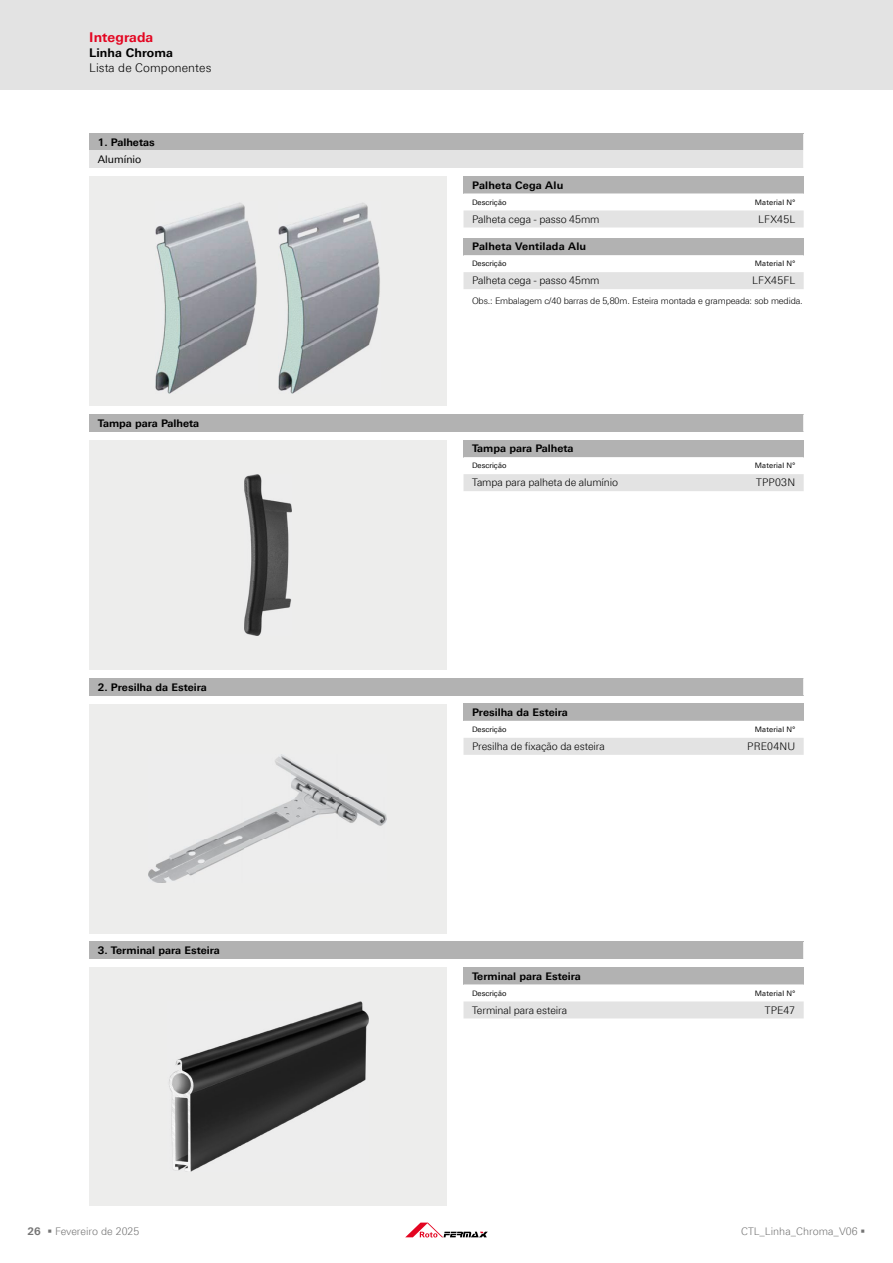
<style>
.page{position:relative;width:893px;height:1263px;background:#fff}
.page>*{position:absolute;margin:0;border:0;box-sizing:border-box;transform-origin:0 0}
.t1{font:700 13.5px "LT Univers Basic";letter-spacing:.005em;color:#e30521}
.t2{font:300 12px "LT Univers Basic";letter-spacing:.005em;color:#000}
.t3{font:700 12px "LT Univers Basic";letter-spacing:.005em;color:#000}
.t4{font:700 10.5px "LT Univers Basic";color:#000}
.t5{font:300 10.5px "LT Univers Basic";letter-spacing:-.005em;color:#000}
.t6{font:300 10.5px "LT Univers Basic";color:#747474}
.t7{font:700 10.5px "LT Univers Basic";letter-spacing:.02em;color:#000}
.t8{font:10.5px "LT Univers Basic";color:#000}
.t9{font:300 10.5px "LT Univers Basic";letter-spacing:.015em;color:#000}
.t10{font:300 9px "LT Univers Basic";letter-spacing:-.015em;color:#000}
.t11{font:7.5px "LT Univers Basic";letter-spacing:.015em;color:#000}
.s1{font-weight:700}
</style>
<div class="page">
<div style="left:0;top:0;width:893px;height:89px;background:#e3e3e3"></div>
<svg style="left:405px;top:1222px;width:83px;height:15px"></svg>
<div style="left:89px;top:967px;width:357px;height:238px;background:#ededec"></div>
<div style="left:89px;top:176px;width:357px;height:230px;background:#ededec"></div>
<div style="left:89px;top:134px;width:715px;height:17px;background:#b2b2b2"></div>
<div style="left:89px;top:151px;width:715px;height:17px;background:#e3e3e3"></div>
<svg style="left:803px;top:134px;width:1px;height:34px"></svg>
<div style="left:89px;top:678px;width:715px;height:17px;background:#b2b2b2"></div>
<svg style="left:803px;top:678px;width:1px;height:17px"></svg>
<div style="left:89px;top:942px;width:715px;height:17px;background:#b2b2b2"></div>
<svg style="left:803px;top:942px;width:1px;height:17px"></svg>
<div style="left:463px;top:176px;width:341px;height:17px;background:#b2b2b2"></div>
<svg style="left:463px;top:193px;width:341px;height:34px"></svg>
<div style="left:463px;top:238px;width:341px;height:17px;background:#b2b2b2"></div>
<svg style="left:463px;top:255px;width:341px;height:34px"></svg>
<div style="left:463px;top:967px;width:341px;height:17px;background:#b2b2b2"></div>
<svg style="left:463px;top:984px;width:341px;height:34px"></svg>
<div style="left:89px;top:440px;width:357px;height:230px;background:#ededec"></div>
<div style="left:89px;top:415px;width:715px;height:17px;background:#b2b2b2"></div>
<svg style="left:803px;top:415px;width:1px;height:17px"></svg>
<div style="left:463px;top:440px;width:341px;height:17px;background:#b2b2b2"></div>
<svg style="left:463px;top:457px;width:341px;height:34px"></svg>
<img style="left:245px;top:474px;width:46px;height:162px">
<div style="left:89px;top:704px;width:357px;height:229px;background:#ededec"></div>
<div style="left:463px;top:704px;width:341px;height:17px;background:#b2b2b2"></div>
<div style="left:463px;top:738px;width:341px;height:17px;background:#e3e3e3"></div>
<img style="left:149px;top:755px;width:238px;height:127px">
<img style="left:156px;top:203px;width:101px;height:190px">
<img style="left:279px;top:203px;width:101px;height:190px">
<img style="left:169px;top:1001px;width:200px;height:170px">
<p class="t1" style="left:89px;top:29px;width:66px">Integrada</p>
<p class="t3" style="left:89px;top:45px;width:85px">Linha Chroma</p>
<p class="t2" style="left:89px;top:60px;width:124px">Lista de Componentes</p>
<p class="t4" style="left:98px;top:136px;width:58px">1. Palhetas</p>
<p class="t8" style="left:98px;top:153px;width:45px">Alumínio</p>
<p class="t4" style="left:98px;top:417px;width:103px">Tampa para Palheta</p>
<p class="t4" style="left:98px;top:680px;width:110px">2. Presilha da Esteira</p>
<p class="t4" style="left:98px;top:944px;width:124px">3. Terminal para Esteira</p>
<p class="t6" style="left:28px;top:1225px;width:113px"><span class="s1">26</span> ▪ Fevereiro de 2025</p>
<p class="t7" style="left:472px;top:179px;width:93px">Palheta Cega Alu</p>
<p class="t11" style="left:472px;top:198px;width:36px">Descrição</p>
<p class="t11" style="left:755px;top:198px;width:42px">Material Nº</p>
<p class="t5" style="left:472px;top:213px;width:129px">Palheta cega - passo 45mm</p>
<p class="t5" style="left:758px;top:213px;width:39px">LFX45L</p>
<p class="t4" style="left:472px;top:240px;width:116px">Palheta Ventilada Alu</p>
<p class="t11" style="left:472px;top:259px;width:36px">Descrição</p>
<p class="t11" style="left:755px;top:259px;width:42px">Material Nº</p>
<p class="t5" style="left:472px;top:274px;width:129px">Palheta cega - passo 45mm</p>
<p class="t5" style="left:752px;top:274px;width:45px">LFX45FL</p>
<p class="t10" style="left:472px;top:296px;width:332px">Obs.: Embalagem c/40 barras de 5,80m. Esteira montada e grampeada: sob medida.</p>
<p class="t4" style="left:472px;top:442px;width:103px">Tampa para Palheta</p>
<p class="t11" style="left:472px;top:461px;width:36px">Descrição</p>
<p class="t11" style="left:755px;top:461px;width:42px">Material Nº</p>
<p class="t5" style="left:472px;top:476px;width:148px">Tampa para palheta de alumínio</p>
<p class="t5" style="left:756px;top:476px;width:41px">TPP03N</p>
<p class="t4" style="left:472px;top:706px;width:97px">Presilha da Esteira</p>
<p class="t11" style="left:472px;top:725px;width:36px">Descrição</p>
<p class="t11" style="left:755px;top:725px;width:42px">Material Nº</p>
<p class="t5" style="left:472px;top:740px;width:134px">Presilha de fixação da esteira</p>
<p class="t9" style="left:747px;top:740px;width:49px">PRE04NU</p>
<p class="t4" style="left:472px;top:970px;width:110px">Terminal para Esteira</p>
<p class="t11" style="left:472px;top:989px;width:36px">Descrição</p>
<p class="t11" style="left:755px;top:989px;width:42px">Material Nº</p>
<p class="t5" style="left:472px;top:1004px;width:97px">Terminal para esteira</p>
<p class="t5" style="left:765px;top:1004px;width:32px">TPE47</p>
<p class="t6" style="left:741px;top:1225px;width:126px">CTL_Linha_Chroma_V06 ▪</p>
</div>
